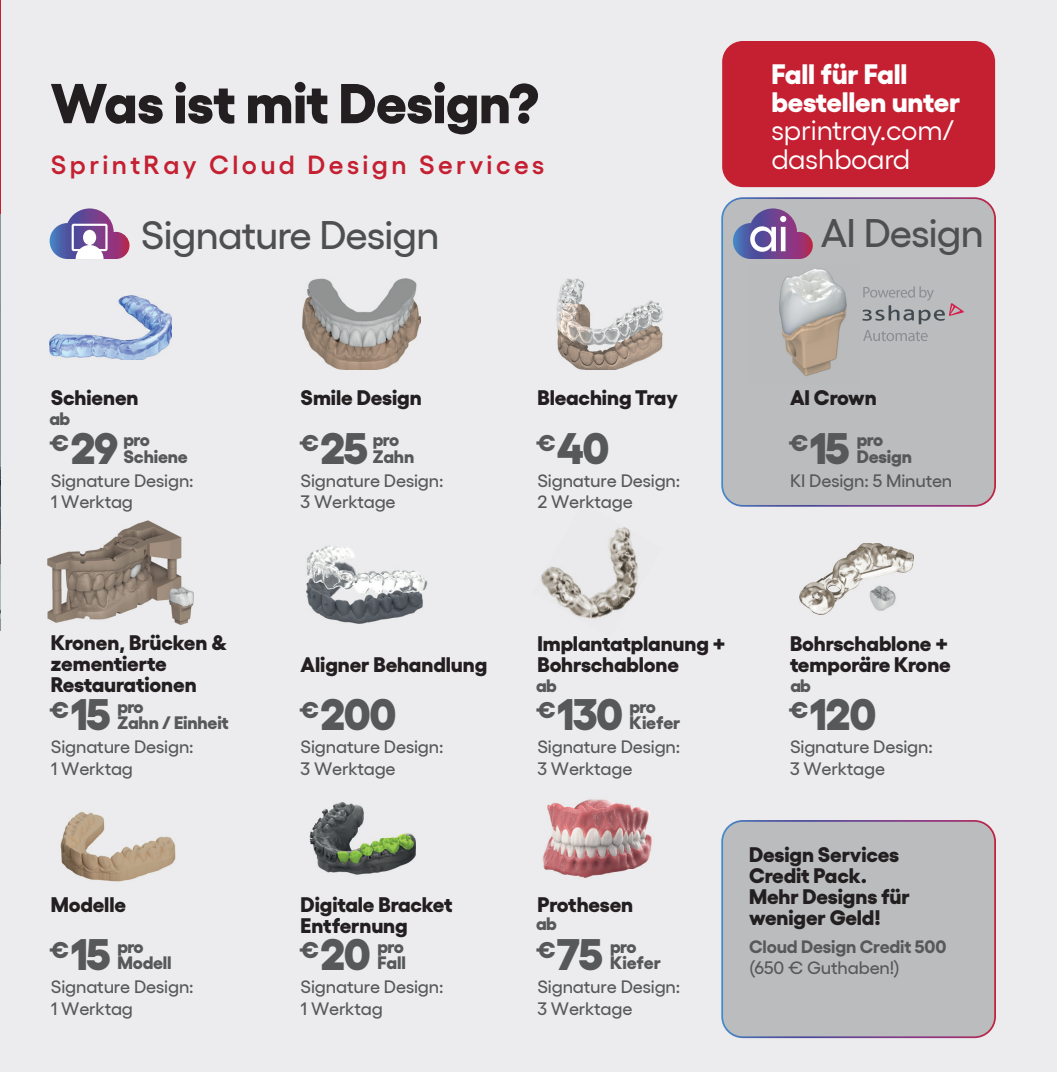
<style>
.page{position:relative;width:1057px;height:1072px;background:#fff}
.page>*{position:absolute;margin:0;border:0;box-sizing:border-box;transform-origin:0 0}
.t1{font:800 56px "Gellix";letter-spacing:-.01em;color:#231f20}
.t2{font:800 43.93px "Gellix";letter-spacing:-.035em;color:#57585a}
.t3{font:500 39.73px "Gellix";letter-spacing:-.02em;color:#4e4f50}
.t4{font:800 28px/28.3px "Gellix";letter-spacing:-.01em;color:#fff}
.t5{font:28px/28.3px "Gellix";letter-spacing:-.005em;color:#fff}
.t6{font:600 26.25px "Gellix";letter-spacing:.13em;color:#c42032}
.t7{font:800 22.75px "Gellix";color:#57585a}
.t8{font:800 21px/21px "Gellix";letter-spacing:-.005em;color:#231f20}
.t9{font:500 18.03px/21.5px "Gellix";letter-spacing:-.01em;color:#57585a}
.t10{font:800 18.03px/16.8px "Gellix";letter-spacing:-.01em;color:#57585a}
.t11{font:700 18.03px "Gellix";letter-spacing:-.01em;color:#57585a}
</style>
<div class="page">
<div style="left:0;top:0;width:1057px;height:1071px;background:#ececee"></div>
<div style="left:722px;top:198px;width:273px;height:308px;background:#babcbd;border-radius:21px"></div>
<div style="left:721px;top:197px;width:275px;height:309px;border:2px solid #fff;border-radius:21px"></div>
<div style="left:722px;top:821px;width:273px;height:216px;background:#babcbd;border-radius:21px"></div>
<div style="left:721px;top:820px;width:275px;height:218px;border:2px solid #fff;border-radius:21px"></div>
<div style="left:722px;top:41px;width:273px;height:146px;background:#c42032;border-radius:21px"></div>
<img style="left:0;top:213px;width:1px;height:417px">
<img style="left:309px;top:802px;width:107px;height:73px">
<img style="left:60px;top:812px;width:116px;height:70px">
<img style="left:542px;top:799px;width:110px;height:79px">
<img style="left:556px;top:278px;width:107px;height:92px">
<img style="left:50px;top:295px;width:121px;height:65px">
<img style="left:306px;top:545px;width:121px;height:78px">
<img style="left:541px;top:527px;width:97px;height:92px">
<img style="left:779px;top:269px;width:68px;height:107px">
<img style="left:303px;top:278px;width:117px;height:92px">
<svg style="left:863px;top:330px;width:64px;height:11px"></svg>
<svg style="left:862px;top:286px;width:102px;height:38px"></svg>
<img style="left:47px;top:520px;width:146px;height:104px">
<img style="left:800px;top:543px;width:113px;height:71px">
<svg style="left:50px;top:208px;width:80px;height:51px"></svg>
<div style="left:72px;top:224px;width:36px;height:27px;border:2px solid #fff"></div>
<svg style="left:733px;top:208px;width:80px;height:51px"></svg>
<h1 class="t1" style="left:51px;top:58px;width:490px">Was ist mit Design?</h1>
<h3 class="t6" style="left:51px;top:144px;width:495px">SprintRay Cloud Design Services</h3>
<h3 class="t4" style="left:771px;top:56px;width:190px">Fall für Fall bestellen unter</h3>
<h3 class="t5" style="left:771px;top:114px;width:184px">sprintray.com/ dashboard</h3>
<h3 class="t3" style="left:141px;top:204px;width:300px">Signature Design</h3>
<h3 class="t3" style="left:821px;top:202px;width:164px">AI Design</h3>
<p class="t8" style="left:51px;top:385px;width:89px">Schienen</p>
<p class="t10" style="left:50px;top:408px;width:22px">ab</p>
<p class="t8" style="left:301px;top:385px;width:123px">Smile Design</p>
<p class="t8" style="left:537px;top:385px;width:142px">Bleaching Tray</p>
<p class="t8" style="left:790px;top:385px;width:88px">AI Crown</p>
<h2 class="t2" style="left:70px;top:412px;width:49px">29</h2>
<h2 class="t2" style="left:320px;top:412px;width:50px">25</h2>
<h2 class="t2" style="left:536px;top:412px;width:75px"><sup>€</sup>40</h2>
<h2 class="t2" style="left:809px;top:412px;width:42px">15</h2>
<p class="t7" style="left:50px;top:425px;width:21px">€</p>
<p class="t7" style="left:299px;top:425px;width:21px">€</p>
<p class="t7" style="left:789px;top:425px;width:21px">€</p>
<p class="t10" style="left:123px;top:429px;width:66px">pro<br>Schiene</p>
<p class="t10" style="left:373px;top:429px;width:43px">pro<br>Zahn</p>
<p class="t10" style="left:856px;top:429px;width:28px">pro</p>
<p class="t10" style="left:856px;top:446px;width:57px">Design</p>
<p class="t9" style="left:51px;top:468px;width:144px">Signature Design:<br>1 Werktag</p>
<p class="t8" style="left:51px;top:629px;width:179px">Kronen, Brücken &amp; zementierte<br>Restaurationen</p>
<p class="t9" style="left:301px;top:468px;width:144px">Signature Design:<br>3 Werktage</p>
<p class="t8" style="left:301px;top:651px;width:188px">Aligner Behandlung</p>
<p class="t9" style="left:537px;top:468px;width:144px">Signature Design:<br>2 Werktage</p>
<p class="t8" style="left:537px;top:630px;width:189px">Implantatplanung +<br>Bohrschablone</p>
<p class="t9" style="left:790px;top:468px;width:164px">KI Design: 5 Minuten</p>
<p class="t8" style="left:790px;top:630px;width:162px">Bohrschablone + temporäre Krone</p>
<p class="t10" style="left:536px;top:674px;width:22px">ab</p>
<p class="t10" style="left:790px;top:674px;width:22px">ab</p>
<h2 class="t2" style="left:299px;top:679px;width:98px"><sup>€</sup>200</h2>
<h2 class="t2" style="left:536px;top:679px;width:88px"><sup>€</sup>130</h2>
<h2 class="t2" style="left:70px;top:679px;width:42px">15</h2>
<p class="t7" style="left:50px;top:691px;width:21px">€</p>
<p class="t10" style="left:117px;top:695px;width:113px">pro<br>Zahn / Einheit</p>
<p class="t10" style="left:629px;top:695px;width:28px">pro</p>
<p class="t10" style="left:629px;top:712px;width:52px">Kiefer</p>
<p class="t9" style="left:51px;top:734px;width:144px">Signature Design:<br>1 Werktag</p>
<p class="t8" style="left:51px;top:891px;width:77px">Modelle</p>
<p class="t9" style="left:301px;top:734px;width:144px">Signature Design:<br>3 Werktage</p>
<p class="t8" style="left:301px;top:891px;width:153px">Digitale Bracket<br>Entfernung</p>
<p class="t9" style="left:537px;top:734px;width:144px">Signature Design:<br>3 Werktage</p>
<p class="t8" style="left:537px;top:891px;width:97px">Prothesen</p>
<p class="t10" style="left:536px;top:913px;width:22px">ab</p>
<h2 class="t2" style="left:70px;top:918px;width:42px">15</h2>
<p class="t7" style="left:50px;top:931px;width:21px">€</p>
<h2 class="t2" style="left:299px;top:918px;width:73px"><sup>€</sup>20</h2>
<h2 class="t2" style="left:557px;top:918px;width:48px">75</h2>
<p class="t7" style="left:536px;top:931px;width:21px">€</p>
<p class="t10" style="left:117px;top:935px;width:56px">pro<br>Modell</p>
<p class="t10" style="left:377px;top:935px;width:30px">pro<br>Fall</p>
<p class="t10" style="left:610px;top:935px;width:28px">pro</p>
<p class="t10" style="left:610px;top:952px;width:52px">Kiefer</p>
<p class="t9" style="left:51px;top:974px;width:144px">Signature Design:<br>1 Werktag</p>
<p class="t9" style="left:301px;top:974px;width:144px">Signature Design:<br>1 Werktag</p>
<p class="t9" style="left:537px;top:974px;width:144px">Signature Design:<br>3 Werktage</p>
<h2 class="t2" style="left:789px;top:679px;width:89px"><sup>€</sup>120</h2>
<p class="t9" style="left:790px;top:734px;width:144px">Signature Design:<br>3 Werktage</p>
<p class="t8" style="left:749px;top:841px;width:162px">Design Services<br>Credit Pack.<br>Mehr Designs für weniger Geld!</p>
<p class="t11" style="left:749px;top:931px;width:199px">Cloud Design Credit 500</p>
<p class="t9" style="left:749px;top:955px;width:152px">(650 € Guthaben!)</p>
</div>
